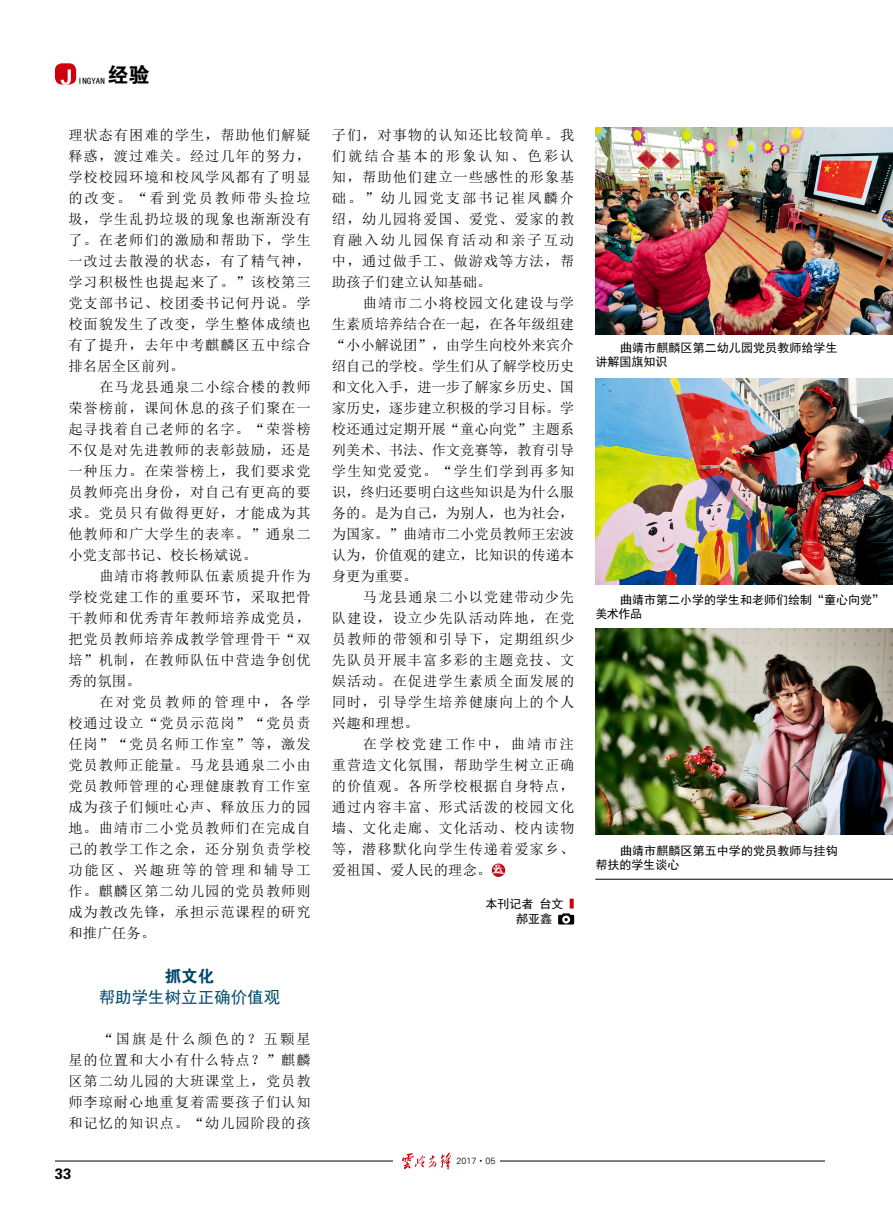
<style>
.page{position:relative;width:893px;height:1212px;background:#fff}
.page>*{position:absolute;margin:0;border:0;box-sizing:border-box;transform-origin:0 0}
.t1{font:21px "FZDHTJW GB1 0";color:#000}
.t2{font:16.5px "Sim Hei";color:#00496d}
.t3{font:16.5px "FZDHTJW GB1 0";color:#00496d}
.t4{font:15px "FZDHTJW GB1 0";color:#000}
.t5{font:14.25px/21px "Sim Sun";letter-spacing:.065em;color:#000;text-align:justify}
.t6{font:12px/14.4px "Sim Hei";color:#000}
.t7{font:9px "FZXH1 JW GB1 0";color:#000}
.t8{font:9px "Sim Hei";color:#000}
.s1{color:#c7000b}
</style>
<div class="page">
<hr style="left:55px;top:1161px;width:770px;height:1px;background:#000">
<div style="left:393px;top:1152px;width:107px;height:17px;background:#fff"></div>
<svg style="left:402px;top:1152px;width:49px;height:17px"></svg>
<div style="left:55px;top:63px;width:21px;height:22px;background:#ce000d;border-radius:7px"></div>
<svg style="left:61px;top:69px;width:10px;height:16px"></svg>
<div style="left:492px;top:863px;width:13px;height:14px;background:#c7000b;border-radius:50%"></div>
<svg style="left:492px;top:864px;width:12px;height:10px"></svg>
<svg style="left:558px;top:913px;width:16px;height:11px"></svg>
<img style="left:595px;top:128px;width:298px;height:206px">
<img style="left:595px;top:378px;width:298px;height:206px">
<img style="left:595px;top:629px;width:298px;height:206px">
<hr style="left:595px;top:879px;width:298px;height:1px;background:#000">
<h1 class="t1" style="left:108px;top:63px;width:43px">经验</h1>
<p class="t8" style="left:78px;top:76px;width:28px">INGYAN</p>
<p class="t5" style="left:68px;top:124px;width:244px">理状态有困难的学生，帮助他们解疑释惑，渡过难关。经过几年的努力，学校校园环境和校风学风都有了明显的改变。“看到党员教师带头捡垃圾，学生乱扔垃圾的现象也渐渐没有了。在老师们的激励和帮助下，学生一改过去散漫的状态，有了精气神，学习积极性也提起来了。”该校第三党支部书记、校团委书记何丹说。学校面貌发生了改变，学生整体成绩也有了提升，去年中考麒麟区五中综合排名居全区前列。</p>
<p class="t5" style="left:68px;top:376px;width:244px;text-indent:31px">在马龙县通泉二小综合楼的教师荣誉榜前，课间休息的孩子们聚在一起寻找着自己老师的名字。“荣誉榜不仅是对先进教师的表彰鼓励，还是一种压力。在荣誉榜上，我们要求党员教师亮出身份，对自己有更高的要求。党员只有做得更好，才能成为其他教师和广大学生的表率。”通泉二小党支部书记、校长杨斌说。</p>
<p class="t5" style="left:68px;top:565px;width:244px;text-indent:31px">曲靖市将教师队伍素质提升作为学校党建工作的重要环节，采取把骨干教师和优秀青年教师培养成党员，把党员教师培养成教学管理骨干“双培”机制，在教师队伍中营造争创优秀的氛围。</p>
<p class="t5" style="left:68px;top:691px;width:244px;text-indent:31px">在对党员教师的管理中，各学校通过设立“党员示范岗”“党员责任岗”“党员名师工作室”等，激发党员教师正能量。马龙县通泉二小由党员教师管理的心理健康教育工作室成为孩子们倾吐心声、释放压力的园地。曲靖市二小党员教师们在完成自己的教学工作之余，还分别负责学校功能区、兴趣班等的管理和辅导工作。麒麟区第二幼儿园的党员教师则成为教改先锋，承担示范课程的研究和推广任务。</p>
<p class="t3" style="left:165px;top:967px;width:51px">抓文化</p>
<p class="t2" style="left:99px;top:989px;width:183px">帮助学生树立正确价值观</p>
<p class="t5" style="left:68px;top:1028px;width:244px;text-indent:31px">“国旗是什么颜色的？五颗星星的位置和大小有什么特点？”麒麟区第二幼儿园的大班课堂上，党员教师李琼耐心地重复着需要孩子们认知和记忆的知识点。“幼儿园阶段的孩</p>
<p class="t4" style="left:55px;top:1166px;width:18px">33</p>
<p class="t5" style="left:332px;top:124px;width:244px">子们，对事物的认知还比较简单。我们就结合基本的形象认知、色彩认知，帮助他们建立一些感性的形象基础。”幼儿园党支部书记崔凤麟介绍，幼儿园将爱国、爱党、爱家的教育融入幼儿园保育活动和亲子互动中，通过做手工、做游戏等方法，帮助孩子们建立认知基础。</p>
<p class="t5" style="left:332px;top:292px;width:244px;text-indent:31px">曲靖市二小将校园文化建设与学生素质培养结合在一起，在各年级组建“小小解说团”，由学生向校外来宾介绍自己的学校。学生们从了解学校历史和文化入手，进一步了解家乡历史、国家历史，逐步建立积极的学习目标。学校还通过定期开展“童心向党”主题系列美术、书法、作文竞赛等，教育引导学生知党爱党。“学生们学到再多知识，终归还要明白这些知识是为什么服务的。是为自己，为别人，也为社会，为国家。”曲靖市二小党员教师王宏波认为，价值观的建立，比知识的传递本身更为重要。</p>
<p class="t5" style="left:332px;top:586px;width:244px;text-indent:31px">马龙县通泉二小以党建带动少先队建设，设立少先队活动阵地，在党员教师的带领和引导下，定期组织少先队员开展丰富多彩的主题竞技、文娱活动。在促进学生素质全面发展的同时，引导学生培养健康向上的个人兴趣和理想。</p>
<p class="t5" style="left:332px;top:733px;width:244px;text-indent:31px">在学校党建工作中，曲靖市注重营造文化氛围，帮助学生树立正确的价值观。各所学校根据自身特点，通过内容丰富、形式活泼的校园文化墙、文化走廊、文化活动、校内读物等，潜移默化向学生传递着爱家乡、爱祖国、爱人民的理念。</p>
<p class="t6" style="left:516px;top:897px;width:60px;text-indent:-31px">本刊记者 台文 <span class="s1">■</span>郝亚鑫</p>
<p class="t6" style="left:595px;top:340px;width:244px;text-indent:25px">曲靖市麒麟区第二幼儿园党员教师给学生讲解国旗知识</p>
<p class="t6" style="left:595px;top:592px;width:290px;text-indent:25px">曲靖市第二小学的学生和老师们绘制“童心向党”美术作品</p>
<p class="t6" style="left:595px;top:844px;width:244px;text-indent:25px">曲靖市麒麟区第五中学的党员教师与挂钩帮扶的学生谈心</p>
<p class="t7" style="left:457px;top:1156px;width:40px">2017·05</p>
</div>
